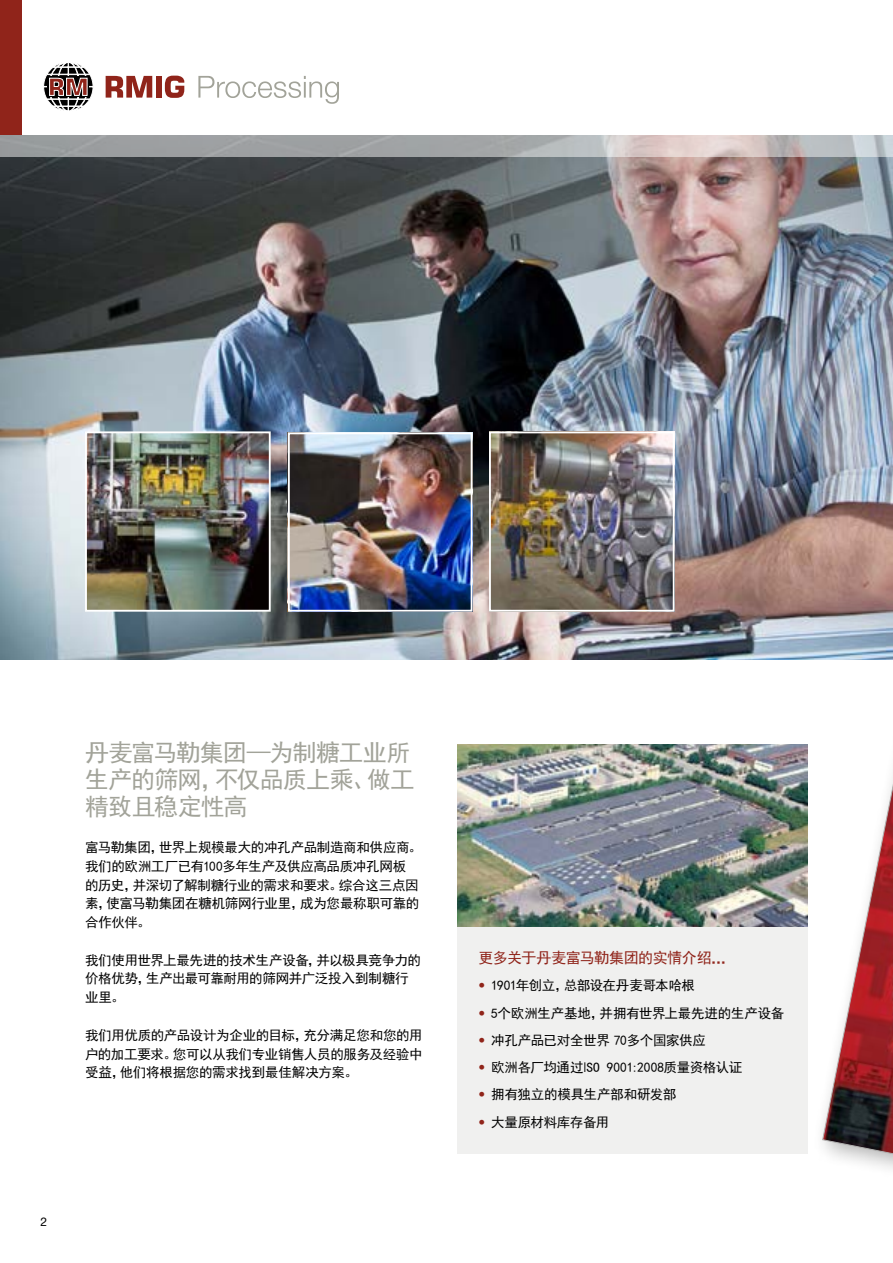
<style>
.page{position:relative;width:893px;height:1263px;background:#fff}
.page>*{position:absolute;margin:0;border:0;box-sizing:border-box;transform-origin:0 0}
.t1{font:24px/27px "Sim Hei";letter-spacing:-.03em;color:#a2a399}
.t2{font:15px "Sim Hei";letter-spacing:-.035em;color:#90241a}
.Text{font:13.5px/18.8px "Sim Hei";letter-spacing:-.02em;color:#000}
.t3{font:12px "Helvetica Neue LT Std";color:#000}
.s1{font-family:"Helvetica Neue LT Std";font-weight:300;color:#90241a}
.s2{font-family:"Helvetica Neue LT Std";font-weight:300}
</style>
<div class="page">
<div style="left:458px;top:912px;width:350px;height:242px;background:#f0f0ef"></div>
<div style="left:0;top:0;width:21px;height:136px;background:#90241a"></div>
<svg style="left:106px;top:76px;width:46px;height:22px"></svg>
<div style="left:156px;top:76px;width:6px;height:22px;background:#90241a"></div>
<svg style="left:165px;top:76px;width:19px;height:22px"></svg>
<svg style="left:43px;top:63px;width:50px;height:48px"></svg>
<svg style="left:198px;top:76px;width:141px;height:28px"></svg>
<img style="left:458px;top:744px;width:349px;height:183px">
<img style="left:0;top:157px;width:893px;height:502px">
<svg style="left:0;top:136px;width:893px;height:21px;fill:#a2a4a6"></svg>
<img style="left:88px;top:434px;width:180px;height:175px">
<div style="left:85px;top:431px;width:186px;height:181px;border:2px solid #fff"></div>
<img style="left:291px;top:435px;width:179px;height:174px">
<div style="left:288px;top:432px;width:185px;height:180px;border:2px solid #fff"></div>
<img style="left:492px;top:434px;width:180px;height:175px">
<div style="left:489px;top:431px;width:186px;height:181px;border:2px solid #fff"></div>
<div style="left:811px;top:592px;width:82px;height:647px;background:#000;opacity:.3"></div>
<svg style="left:822px;top:602px;width:71px;height:614px"></svg>
<p class="t1" style="left:85px;top:739px;width:331px">丹麦富马勒集团—为制糖工业所生产的筛网，不仅品质上乘、做工精致且稳定性高</p>
<p class="Text" style="left:85px;top:838px;width:339px">富马勒集团，世界上规模最大的冲孔产品制造商和供应商。我们的欧洲工厂已有100多年生产及供应高品质冲孔网板的历史，并深切了解制糖行业的需求和要求。综合这三点因素，使富马勒集团在糖机筛网行业里，成为您最称职可靠的合作伙伴。</p>
<p class="Text" style="left:85px;top:950px;width:337px">我们使用世界上最先进的技术生产设备，并以极具竞争力的价格优势，生产出最可靠耐用的筛网并广泛投入到制糖行业里。</p>
<p class="Text" style="left:85px;top:1025px;width:339px;text-align:justify">我们用优质的产品设计为企业的目标，充分满足您和您的用户的加工要求。您可以从我们专业销售人员的服务及经验中受益，他们将根据您的需求找到最佳解决方案。</p>
<p class="t3" style="left:40px;top:1214px;width:8px">2</p>
<p class="t2" style="left:478px;top:950px;width:249px">更多关于丹麦富马勒集团的实情介绍…</p>
<p class="Text" style="left:478px;top:976px;width:218px"><span class="s1">•</span> 1901年创立，总部设在丹麦哥本哈根</p>
<p class="Text" style="left:478px;top:1003px;width:307px"><span class="s1">•</span> 5个欧洲生产基地，并拥有世界上最先进的生产设备</p>
<p class="Text" style="left:478px;top:1031px;width:229px"><span class="s1">•</span> 冲孔产品已对全世界 70多个国家供应</p>
<p class="Text" style="left:478px;top:1058px;width:265px"><span class="s1">•</span> 欧洲各厂均通过<span class="s2">I</span>SO 9001:2008质量资格认证</p>
<p class="Text" style="left:478px;top:1085px;width:199px"><span class="s1">•</span> 拥有独立的模具生产部和研发部</p>
<p class="Text" style="left:478px;top:1112px;width:132px"><span class="s1">•</span> 大量原材料库存备用</p>
</div>
